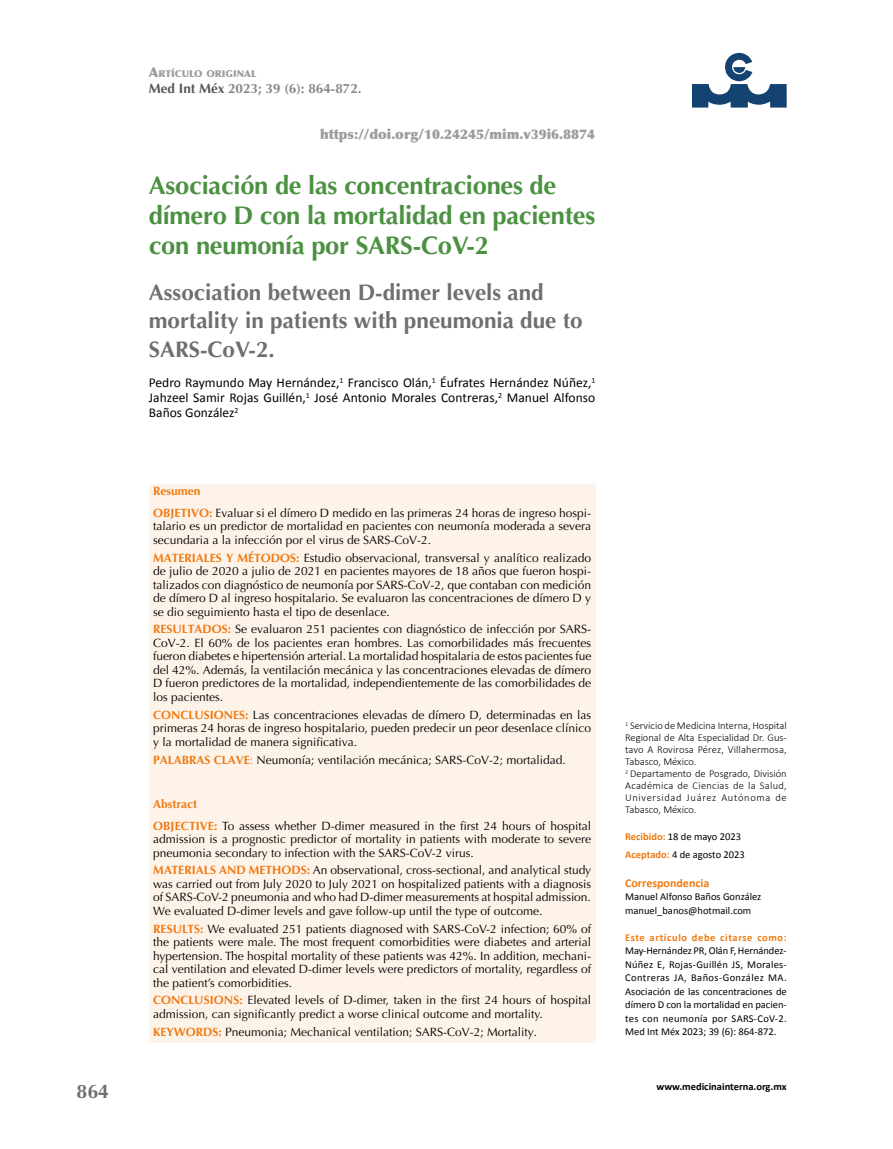
<style>
.page{position:relative;width:893px;height:1149px;background:#fff}
.page>*{position:absolute;margin:0;border:0;box-sizing:border-box;transform-origin:0 0}
.t1{font:700 25.5px/30px "Optima";letter-spacing:-.01em;color:#4b9141}
.t2{font:700 22.5px/28.5px "Optima";color:#706f6f}
.t3{font:700 19.5px "Optima";color:#706f6f}
.t4{font:13.5px/15px "Calibri";letter-spacing:.005em;color:#000;text-align:justify}
.t5{font:900 13.5px "Optima";color:#9d9d9c}
.t6{font:700 13.5px "Optima";color:#878787}
.t7{font:12px/13.5px "Optima";color:#000}
.t8{font:700 12px "Calibri";color:#ef7a13}
.t9{font:10.5px/13.5px "Calibri";color:#000}
.t10{font:300 10.5px/12px "Calibri";color:#000}
.t11{font:700 10.5px "Calibri";letter-spacing:.055em;color:#ef7a13}
.t12{font:700 10.5px "Calibri";color:#000}
.t13{font:900 9.45px "Optima";color:#9d9d9c}
.s1{font-size:13.5px}
.s2{color:#575756}
.s3{font-weight:700;color:#ef7a13}
.s4{color:#ef7a13}
</style>
<div class="page">
<svg style="left:692px;top:53px;width:95px;height:54px"></svg>
<div style="left:149px;top:483px;width:446px;height:559px;background:#fef3e9"></div>
<p class="t13" style="left:149px;top:68px;width:109px"><span class="s1">A</span>RTÍCULO ORIGINAL</p>
<p class="t6" style="left:149px;top:80px;width:214px"><span class="s2">Med Int Méx</span> 2023; 39 (6): 864-872.</p>
<p class="t5" style="left:320px;top:126px;width:277px">https://doi.org/10.24245/mim.v39i6.8874</p>
<h1 class="t1" style="left:149px;top:170px;width:448px">Asociación de las concentraciones de dímero D con la mortalidad en pacientes con neumonía por SARS-CoV-2</h1>
<h2 class="t2" style="left:149px;top:278px;width:435px">Association between D-dimer levels and mortality in patients with pneumonia due to<br>SARS-CoV-2.</h2>
<p class="t4" style="left:149px;top:374px;width:448px">Pedro Raymundo May Hernández,<sup>1</sup> Francisco Olán,<sup>1</sup> Éufrates Hernández Núñez,<sup>1<br></sup>Jahzeel Samir Rojas Guillén,<sup>1</sup> José Antonio Morales Contreras,<sup>2</sup> Manuel Alfonso Baños González<sup>2</sup></p>
<p class="t7" style="left:153px;top:479px;width:439px;line-height:22px"><span class="s3">Resumen<br>OBJETIVO:</span> Evaluar si el dímero D medido en las primeras 24 horas de ingreso hospi-</p>
<p class="t7" style="left:153px;top:519px;width:439px">talario es un predictor de mortalidad en pacientes con neumonía moderada a severa secundaria a la infección por el virus de SARS-CoV-2.</p>
<p class="t7" style="left:153px;top:550px;width:439px;text-align:justify"><span class="s3">MATERIALES Y MÉTODOS:</span> Estudio observacional, transversal y analítico realizado de julio de 2020 a julio de 2021 en pacientes mayores de 18 años que fueron hospi&shy;talizados con diagnóstico de neumonía por SARS-CoV-2, que contaban con medición de dímero D al ingreso hospitalario. Se evaluaron las concentraciones de dímero D y se dio seguimiento hasta el tipo de desenlace.</p>
<p class="t7" style="left:153px;top:622px;width:440px;text-align:justify"><span class="s3">RESULTADOS:</span> Se evaluaron 251 pacientes con diagnóstico de infección por SARS-CoV-2. El 60% de los pacientes eran hombres. Las comorbilidades más frecuentes fueron diabetes e hipertensión arterial. La mortalidad hospitalaria de estos pacientes fue del 42%. Además, la ventilación mecánica y las concentraciones elevadas de dímero D fueron predictores de la mortalidad, independientemente de las comorbilidades de los pacientes.</p>
<p class="t7" style="left:153px;top:707px;width:439px;text-align:justify"><span class="s3">CONCLUSIONES:</span> Las concentraciones elevadas de dímero D, determinadas en las primeras 24 horas de ingreso hospitalario, pueden predecir un peor desenlace clínico y la mortalidad de manera significativa.</p>
<p class="t7" style="left:153px;top:752px;width:414px"><span class="s3">PALABRAS CLAVE</span><span class="s4">:</span> Neumonía; ventilación mecánica; SARS-CoV-2; mortalidad.</p>
<p class="t7" style="left:153px;top:792px;width:439px;line-height:22px"><span class="s3">Abstract<br>OBJECTIVE:</span> To assess whether D-dimer measured in the first 24 hours of hospital</p>
<p class="t7" style="left:153px;top:832px;width:439px">admission is a prognostic predictor of mortality in patients with moderate to severe pneumonia secondary to infection with the SARS-CoV-2 virus.</p>
<p class="t7" style="left:153px;top:863px;width:439px;text-align:justify"><span class="s3">MATERIALS AND METHODS:</span> An observational, cross-sectional, and analytical study was carried out from July 2020 to July 2021 on hospitalized patients with a diagnosis of SARS-CoV-2 pneumonia and who had D-dimer measurements at hospital admission.<br>We evaluated D-dimer levels and gave follow-up until the type of outcome.</p>
<p class="t7" style="left:153px;top:921px;width:439px;text-align:justify"><span class="s3">RESULTS:</span> We evaluated 251 patients diagnosed with SARS-CoV-2 infection; 60% of the patients were male. The most frequent comorbidities were diabetes and arterial hypertension. The hospital mortality of these patients was 42%. In addition, mechani&shy;cal ventilation and elevated D-dimer levels were predictors of mortality, regardless of the patient’s comorbidities.</p>
<p class="t7" style="left:153px;top:993px;width:439px"><span class="s3">CONCLUSIONS:</span> Elevated levels of D-dimer, taken in the first 24 hours of hospital admission, can significantly predict a worse clinical outcome and mortality.</p>
<p class="t7" style="left:153px;top:1024px;width:386px"><span class="s3">KEYWORDS:</span> Pneumonia; Mechanical ventilation; SARS-CoV-2; Mortality.</p>
<p class="t10" style="left:625px;top:719px;width:163px"><sup>1</sup> Servicio de Medicina Interna, Hospital<br>Regional de Alta Especialidad Dr. Gus&shy;tavo A Rovirosa Pérez, Villahermosa,<br>Tabasco, México.<br><sup>2</sup> Departamento de Posgrado, División<br>Académica de Ciencias de la Salud,<br>Universidad Juárez Autónoma de<br>Tabasco, México.</p>
<p class="t9" style="left:625px;top:827px;width:121px;line-height:18px"><span class="s3">Recibido:</span> 18 de mayo 2023<br><span class="s3">Aceptado:</span> 4 de agosto 2023</p>
<p class="t8" style="left:625px;top:874px;width:86px">Correspondencia</p>
<p class="t9" style="left:625px;top:889px;width:138px">Manuel Alfonso Baños González manuel_banos@hotmail.com</p>
<p class="t11" style="left:625px;top:930px;width:163px">Este artículo debe citarse como:</p>
<p class="t9" style="left:625px;top:943px;width:163px;text-align:justify">May-Hernández PR, Olán F, Hernández-Núñez E, Rojas-Guillén JS, Morales-Contreras JA, Baños-González MA.<br>Asociación de las concentraciones de dímero D con la mortalidad en pacien&shy;tes con neumonía por SARS-CoV-2.<br>Med Int Méx 2023; 39 (6): 864-872.</p>
<h3 class="t3" style="left:77px;top:1079px;width:34px">864</h3>
<p class="t12" style="left:656px;top:1079px;width:132px">www.medicinainterna.org.mx</p>
</div>
